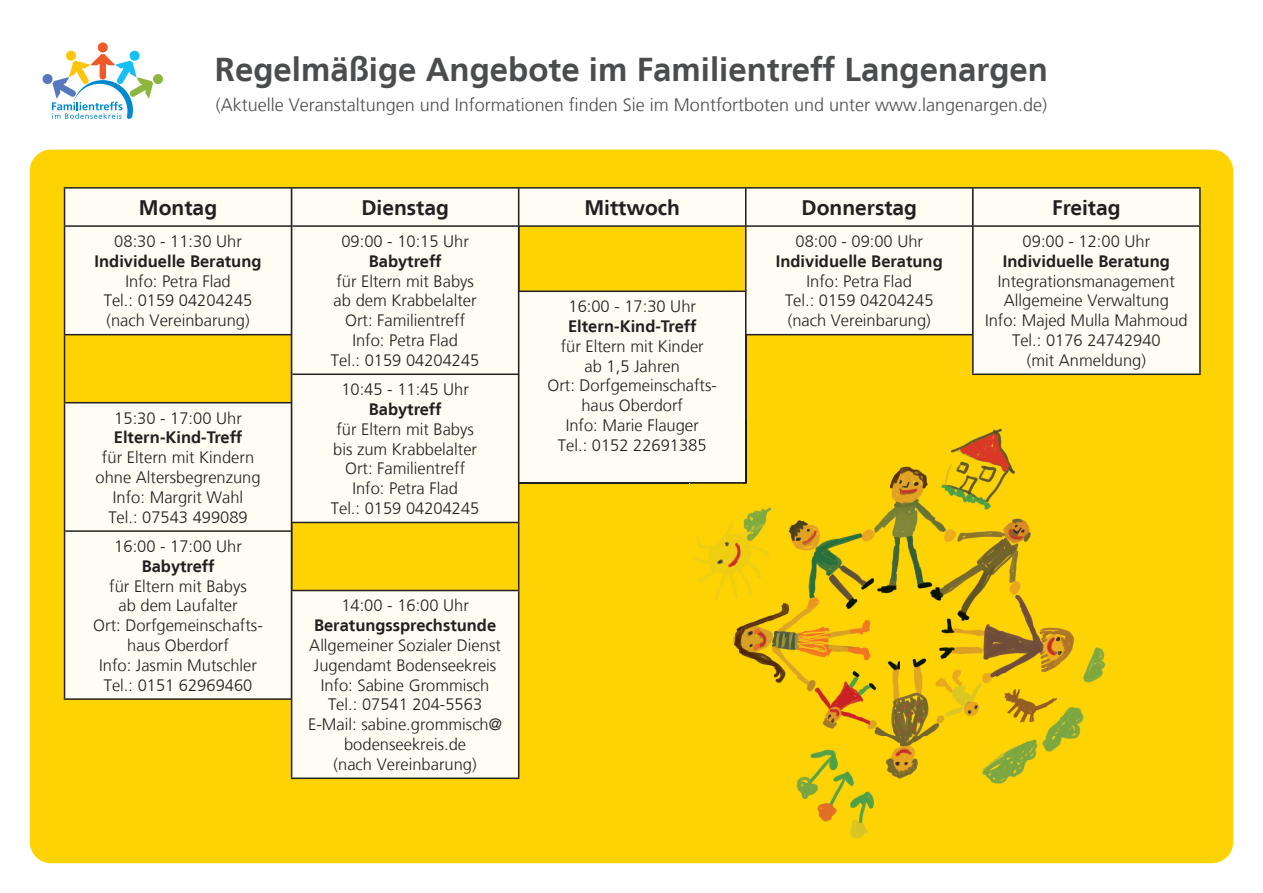
<style>
.page{position:relative;width:1263px;height:893px;background:#fff}
.page>*{position:absolute;margin:0;border:0;box-sizing:border-box;transform-origin:0 0}
.t1{font:700 33px "Frutiger LT";color:#4b4c4d}
.t2{font:700 21px "Frutiger LT";color:#231f20}
.t3{font:300 18px "Frutiger LT";color:#4b4c4d}
.t4{font:300 16.5px/19.8px "Frutiger LT";color:#231f20;text-align:center}
.t5{font:700 16.5px "Frutiger LT";color:#231f20}
</style>
<div class="page">
<div style="left:30px;top:150px;width:1203px;height:713px;background:#fed304;border-radius:21px"></div>
<svg style="left:65px;top:189px;width:226px;height:509px;background:#fcf5d2"></svg>
<hr style="left:64px;top:189px;width:1px;height:36px;background:#231f20">
<hr style="left:64px;top:187px;width:228px;height:2px;background:#231f20">
<hr style="left:64px;top:225px;width:228px;height:2px;background:#231f20">
<hr style="left:64px;top:227px;width:1px;height:107px;background:#231f20">
<hr style="left:64px;top:403px;width:1px;height:128px;background:#231f20">
<hr style="left:64px;top:531px;width:1px;height:167px;background:#231f20">
<hr style="left:64px;top:698px;width:228px;height:2px;background:#231f20">
<hr style="left:64px;top:334px;width:228px;height:1px;background:#231f20">
<hr style="left:64px;top:335px;width:1px;height:67px;background:#231f20">
<hr style="left:64px;top:402px;width:228px;height:1px;background:#231f20">
<hr style="left:65px;top:530px;width:226px;height:2px;background:#231f20">
<svg style="left:292px;top:189px;width:226px;height:588px;background:#fcf6d6"></svg>
<hr style="left:291px;top:187px;width:228px;height:2px;background:#231f20">
<hr style="left:291px;top:591px;width:1px;height:186px;background:#231f20">
<hr style="left:518px;top:591px;width:1px;height:186px;background:#231f20">
<hr style="left:291px;top:777px;width:228px;height:2px;background:#231f20">
<hr style="left:291px;top:374px;width:1px;height:148px;background:#231f20">
<hr style="left:292px;top:373px;width:226px;height:2px;background:#231f20">
<hr style="left:518px;top:374px;width:1px;height:148px;background:#231f20">
<hr style="left:291px;top:522px;width:228px;height:1px;background:#231f20">
<hr style="left:291px;top:523px;width:1px;height:67px;background:#231f20">
<hr style="left:518px;top:523px;width:1px;height:67px;background:#231f20">
<hr style="left:291px;top:590px;width:228px;height:1px;background:#231f20">
<hr style="left:291px;top:189px;width:1px;height:37px;background:#231f20">
<hr style="left:291px;top:226px;width:1px;height:148px;background:#231f20">
<hr style="left:292px;top:225px;width:226px;height:2px;background:#231f20">
<svg style="left:519px;top:189px;width:226px;height:293px;fill:#fefcf3"></svg>
<hr style="left:518px;top:225px;width:228px;height:2px;background:#231f20">
<hr style="left:518px;top:227px;width:1px;height:64px;background:#231f20">
<hr style="left:518px;top:187px;width:228px;height:2px;background:#231f20">
<hr style="left:518px;top:189px;width:1px;height:36px;background:#231f20">
<hr style="left:518px;top:292px;width:1px;height:190px;background:#231f20">
<hr style="left:518px;top:291px;width:228px;height:1px;background:#231f20">
<hr style="left:745px;top:292px;width:1px;height:190px;background:#231f20">
<hr style="left:518px;top:482px;width:228px;height:2px;background:#231f20">
<hr style="left:745px;top:187px;width:228px;height:2px;background:#231f20">
<hr style="left:745px;top:189px;width:1px;height:36px;background:#231f20">
<hr style="left:745px;top:227px;width:1px;height:107px;background:#231f20">
<svg style="left:746px;top:188px;width:453px;height:186px;background:#fbf5d7"></svg>
<hr style="left:972px;top:187px;width:229px;height:2px;background:#231f20">
<hr style="left:972px;top:189px;width:2px;height:36px;background:#231f20">
<hr style="left:1199px;top:189px;width:2px;height:36px;background:#231f20">
<hr style="left:972px;top:227px;width:2px;height:146px;background:#231f20">
<hr style="left:972px;top:225px;width:229px;height:2px;background:#231f20">
<hr style="left:1199px;top:227px;width:2px;height:146px;background:#231f20">
<hr style="left:972px;top:373px;width:229px;height:2px;background:#231f20">
<div style="left:98px;top:42px;width:10px;height:10px;background:#f15929;border-radius:50%"></div>
<svg style="left:43px;top:50px;width:120px;height:69px"></svg>
<img style="left:743px;top:428px;width:362px;height:411px">
<img style="left:694px;top:521px;width:49px;height:135px">
<div style="left:690px;top:420px;width:57px;height:64px;background:#fefcf3"></div>
<img style="left:745px;top:420px;width:1px;height:62px">
<img style="left:690px;top:482px;width:56px;height:1px">
<img style="left:690px;top:420px;width:8px;height:15px">
<img style="left:690px;top:438px;width:15px;height:13px">
<h1 class="t1" style="left:215px;top:50px;width:835px">Regelmäßige Angebote im Familientreff Langenargen</h1>
<p class="t3" style="left:216px;top:95px;width:833px">(Aktuelle Veranstaltungen und Informationen finden Sie im Montfortboten und unter www.langenargen.de)</p>
<p class="t2" style="left:139px;top:195px;width:80px">Montag</p>
<p class="t4" style="left:114px;top:232px;width:129px">08:30 - 11:30 Uhr</p>
<p class="t5" style="left:95px;top:251px;width:168px">Individuelle Beratung</p>
<p class="t4" style="left:104px;top:271px;width:150px">Info: Petra Flad<br>Tel.: 0159 04204245 (nach Vereinbarung)</p>
<p class="t4" style="left:114px;top:408px;width:129px">15:30 - 17:00 Uhr</p>
<p class="t5" style="left:114px;top:428px;width:130px">Eltern-Kind-Treff</p>
<p class="t4" style="left:96px;top:448px;width:167px">für Eltern mit Kindern ohne Altersbegrenzung<br>Info: Margrit Wahl<br>Tel.: 07543 499089</p>
<p class="t4" style="left:114px;top:537px;width:129px">16:00 - 17:00 Uhr</p>
<p class="t5" style="left:142px;top:556px;width:74px">Babytreff</p>
<p class="t4" style="left:93px;top:576px;width:171px">für Eltern mit Babys<br>ab dem Laufalter<br>Ort: Dorfgemeinschafts&shy;haus Oberdorf<br>Info: Jasmin Mutschler<br>Tel.: 0151 62969460</p>
<p class="t2" style="left:361px;top:195px;width:89px">Dienstag</p>
<p class="t4" style="left:341px;top:232px;width:129px">09:00 - 10:15 Uhr</p>
<p class="t5" style="left:369px;top:251px;width:74px">Babytreff</p>
<p class="t4" style="left:331px;top:271px;width:150px">für Eltern mit Babys ab dem Krabbelalter<br>Ort: Familientreff<br>Info: Petra Flad<br>Tel.: 0159 04204245</p>
<p class="t4" style="left:341px;top:380px;width:129px">10:45 - 11:45 Uhr</p>
<p class="t5" style="left:369px;top:400px;width:74px">Babytreff</p>
<p class="t4" style="left:331px;top:419px;width:150px">für Eltern mit Babys bis zum Krabbelalter<br>Ort: Familientreff<br>Info: Petra Flad<br>Tel.: 0159 04204245</p>
<p class="t4" style="left:341px;top:596px;width:129px">14:00 - 16:00 Uhr</p>
<p class="t5" style="left:314px;top:616px;width:184px">Beratungssprechstunde</p>
<p class="t4" style="left:308px;top:636px;width:195px">Allgemeiner Sozialer Dienst<br>Jugendamt Bodenseekreis<br>Info: Sabine Grommisch<br>Tel.: 07541 204-5563<br>E-Mail: sabine.grommisch@ bodenseekreis.de<br>(nach Vereinbarung)</p>
<p class="t2" style="left:584px;top:195px;width:97px">Mittwoch</p>
<p class="t4" style="left:568px;top:297px;width:129px">16:00 - 17:30 Uhr</p>
<p class="t5" style="left:568px;top:317px;width:130px">Eltern-Kind-Treff</p>
<p class="t4" style="left:547px;top:336px;width:171px">für Eltern mit Kinder<br>ab 1,5 Jahren<br>Ort: Dorfgemeinschafts&shy;haus Oberdorf<br>Info: Marie Flauger<br>Tel.: 0152 22691385</p>
<p class="t2" style="left:801px;top:195px;width:117px">Donnerstag</p>
<p class="t4" style="left:795px;top:232px;width:129px">08:00 - 09:00 Uhr</p>
<p class="t5" style="left:776px;top:251px;width:168px">Individuelle Beratung</p>
<p class="t4" style="left:785px;top:271px;width:150px">Info: Petra Flad<br>Tel.: 0159 04204245 (nach Vereinbarung)</p>
<p class="t2" style="left:1052px;top:195px;width:70px">Freitag</p>
<p class="t4" style="left:1023px;top:232px;width:129px">09:00 - 12:00 Uhr</p>
<p class="t5" style="left:1003px;top:251px;width:168px">Individuelle Beratung</p>
<p class="t4" style="left:985px;top:271px;width:204px">Integrationsmanagement<br>Allgemeine Verwaltung<br>Info: Majed Mulla Mahmoud<br>Tel.: 0176 24742940<br>(mit Anmeldung)</p>
</div>
